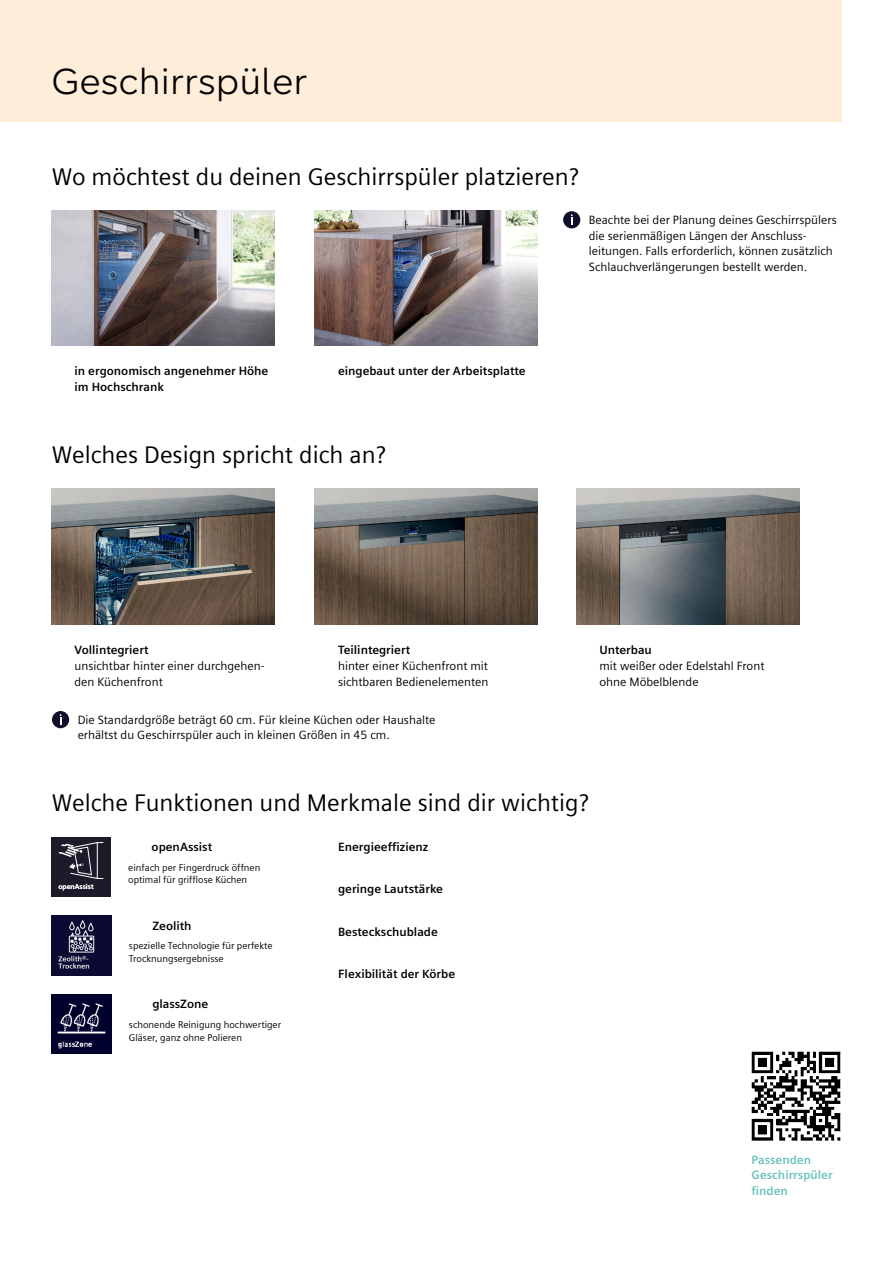
<style>
.page{position:relative;width:893px;height:1263px;background:#fff}
.page>*{position:absolute;margin:0;border:0;box-sizing:border-box;transform-origin:0 0}
._01__Headline_H1__30{font:36px "Siemens Progress";color:#000}
._01__Headline_H2__16{font:24px "Siemens Sans";color:#000}
._08__Table_body_text{font:12px/15.6px "Siemens Sans";color:#000}
._08__Table_body_text-2{font:700 12px/15.6px "Siemens Sans";color:#000}
._08__Table_body_text-3{font:700 12px/15.6px "Siemens Sans";color:#66c1be}
.Table_bodytext_6pt{font:9.75px/12.6px "Siemens Sans";color:#000}
._08__Table_header__6{font:9.75px/12.6px "Siemens Sans";color:#000}
.t1{font:700 7.05px "Siemens Sans";color:#fff}
</style>
<div class="page">
<div style="left:0;top:0;width:842px;height:121px;background:#feedd9"></div>
<div style="left:52px;top:711px;width:17px;height:17px;background:#0f0f2b;border-radius:50%"></div>
<img style="left:51px;top:489px;width:223px;height:136px">
<img style="left:315px;top:489px;width:223px;height:136px">
<img style="left:576px;top:489px;width:223px;height:136px">
<svg style="left:51px;top:837px;width:60px;height:59px;background:#2f2c3b"></svg>
<img style="left:52px;top:915px;width:60px;height:60px">
<img style="left:52px;top:994px;width:60px;height:60px">
<img style="left:51px;top:210px;width:223px;height:136px">
<img style="left:315px;top:210px;width:223px;height:136px">
<div style="left:563px;top:211px;width:17px;height:17px;background:#0f0f2b;border-radius:50%"></div>
<svg style="left:571px;top:214px;width:2px;height:11px"></svg>
<img style="left:751px;top:1051px;width:89px;height:89px">
<p class="_01__Headline_H1__30" style="left:51px;top:58px;width:258px">Geschirrspüler</p>
<p class="_01__Headline_H2__16" style="left:52px;top:163px;width:528px">Wo möchtest du deinen Geschirrspüler platzieren?</p>
<p class="_08__Table_body_text" style="left:589px;top:212px;width:249px">Beachte bei der Planung deines Geschirrspülers die serienmäßigen Längen der Anschluss-</p>
<p class="_08__Table_body_text" style="left:589px;top:243px;width:245px">leitungen. Falls erforderlich, können zusätzlich<br>Schlauchverlängerungen bestellt werden.</p>
<p class="_08__Table_body_text-2" style="left:75px;top:364px;width:195px">in ergonomisch angenehmer Höhe im Hochschrank</p>
<p class="_08__Table_body_text-2" style="left:338px;top:364px;width:189px">eingebaut unter der Arbeitsplatte</p>
<p class="_01__Headline_H2__16" style="left:52px;top:442px;width:335px">Welches Design spricht dich an?</p>
<p class="_08__Table_body_text-2" style="left:75px;top:642px;width:76px">Vollintegriert</p>
<p class="_08__Table_body_text" style="left:75px;top:658px;width:191px">unsichtbar hinter einer durchgehen&shy;den Küchenfront</p>
<p class="_08__Table_body_text-2" style="left:338px;top:642px;width:74px">Teilintegriert</p>
<p class="_08__Table_body_text" style="left:338px;top:658px;width:152px">hinter einer Küchenfront mit sichtbaren Bedienelementen</p>
<p class="_08__Table_body_text" style="left:78px;top:712px;width:359px">Die Standardgröße beträgt 60 cm. Für kleine Küchen oder Haushalte erhältst du Geschirrspüler auch in kleinen Größen in 45 cm.</p>
<p class="_08__Table_body_text-2" style="left:599px;top:642px;width:54px">Unterbau</p>
<p class="_08__Table_body_text" style="left:599px;top:658px;width:167px">mit weißer oder Edelstahl Front ohne Möbelblende</p>
<p class="_01__Headline_H2__16" style="left:52px;top:789px;width:538px">Welche Funktionen und Merkmale sind dir wichtig?</p>
<p class="t1" style="left:58px;top:882px;width:37px">openAssist</p>
<p class="_08__Table_body_text-2" style="left:152px;top:839px;width:62px">openAssist</p>
<p class="_08__Table_body_text-2" style="left:338px;top:839px;width:92px">Energieeffizienz</p>
<p class="Table_bodytext_6pt" style="left:128px;top:861px;width:134px">einfach per Fingerdruck öffnen</p>
<p class="Table_bodytext_6pt" style="left:128px;top:874px;width:121px">optimal für grifflose Küchen</p>
<p class="_08__Table_body_text-2" style="left:338px;top:881px;width:106px">geringe Lautstärke</p>
<p class="_08__Table_body_text-2" style="left:338px;top:924px;width:101px">Besteckschublade</p>
<p class="_08__Table_body_text-2" style="left:338px;top:966px;width:119px">Flexibilität der Körbe</p>
<p class="_08__Table_body_text-2" style="left:152px;top:918px;width:41px">Zeolith</p>
<p class="_08__Table_header__6" style="left:129px;top:940px;width:145px">spezielle Technologie für perfekte<br>Trocknungsergebnisse</p>
<p class="_08__Table_body_text-2" style="left:152px;top:996px;width:58px">glassZone</p>
<p class="Table_bodytext_6pt" style="left:129px;top:1018px;width:154px">schonende Reinigung hochwertiger<br>Gläser, ganz ohne Polieren</p>
<p class="_08__Table_body_text-3" style="left:751px;top:1152px;width:83px">Passenden<br>Geschirrspüler finden</p>
</div>
